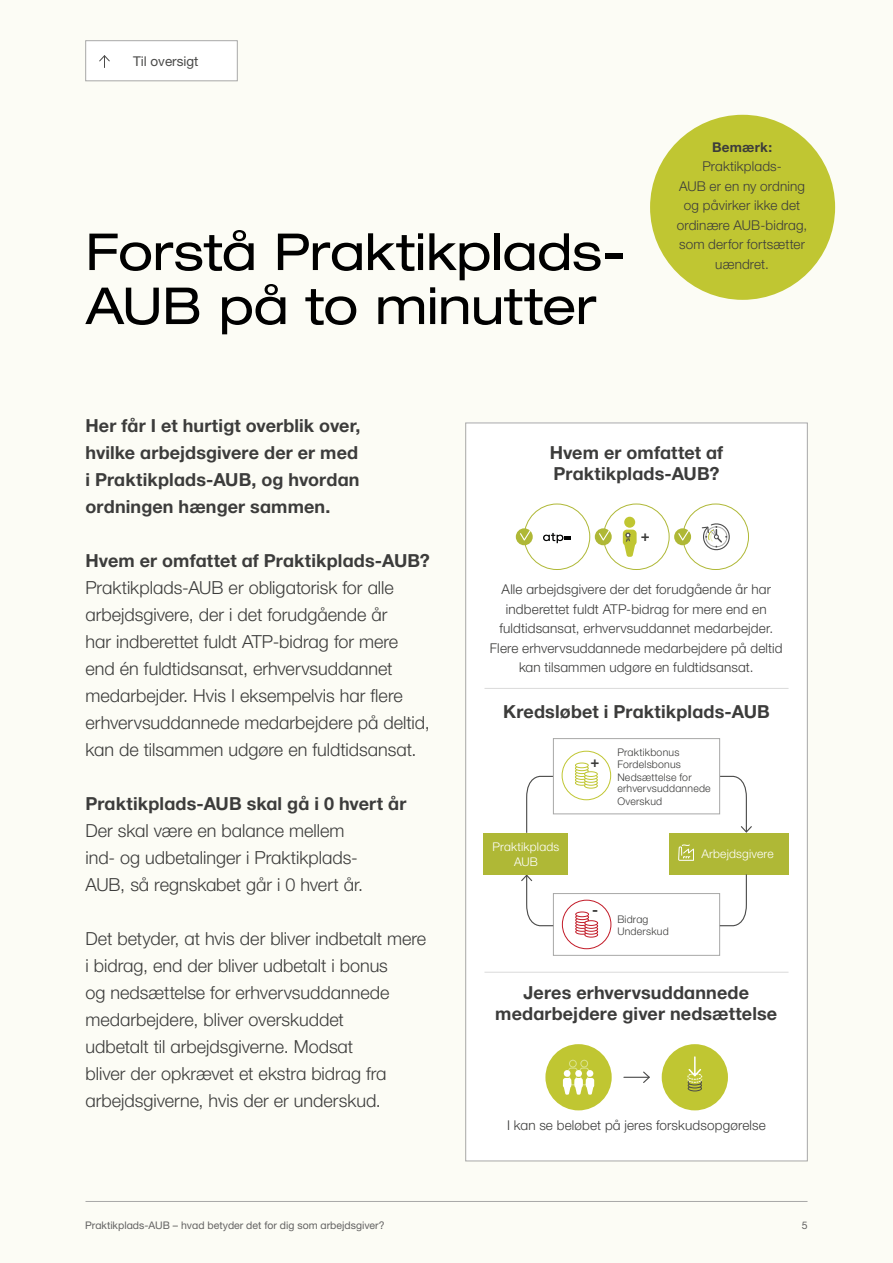
<style>
.page{position:relative;width:893px;height:1263px;background:#fcfcf5}
.page>*{position:absolute;margin:0;border:0;box-sizing:border-box;transform-origin:0 0}
.t1{font:51px/54px "Helvetica Neue ATP Head";letter-spacing:-.005em;color:#000}
.t2{font:300 18px/27px "Helvetica Neue ATP Body";color:#3c3c3b}
.t3{font:700 18px/27px "Helvetica Neue ATP Body";letter-spacing:.005em;color:#3c3c3b}
.t4{font:700 14.85px "Helvetica Neue ATP Body";color:#3c3c3b}
.t5{font:300 13.5px/19.5px "Helvetica Neue ATP Body";letter-spacing:.01em;color:#3c3c3b;text-align:center}
.t6{font:13.5px "Helvetica Neue ATP Body";color:#4a4a49}
.t7{font:700 13.5px "Helvetica Neue ATP Body";letter-spacing:.02em;color:#3c3c3b}
.t8{font:300 12px/15px "Helvetica Neue ATP Body";letter-spacing:.015em;color:#fff;text-align:center}
.t9{font:300 10.5px/12px "Helvetica Neue ATP Body";letter-spacing:.02em;color:#3c3c3b}
.t10{font:10.5px "Helvetica Neue ATP Body";color:#646363}
</style>
<div class="page">
<hr style="left:85px;top:1201px;width:722px;height:1px;background:#a8a8a7">
<div style="left:466px;top:423px;width:341px;height:738px;background:#fff"></div>
<div style="left:650px;top:115px;width:185px;height:185px;background:#c0c632;border-radius:50%"></div>
<svg style="left:624px;top:1071px;width:26px;height:12px"></svg>
<div style="left:545px;top:1044px;width:67px;height:66px;background:#c0c632;border-radius:50%"></div>
<div style="left:569px;top:1060px;width:8px;height:7px;border:1px solid #dbe390;border-radius:50%"></div>
<div style="left:580px;top:1060px;width:8px;height:7px;border:1px solid #dbe390;border-radius:50%"></div>
<svg style="left:563px;top:1067px;width:31px;height:28px"></svg>
<div style="left:662px;top:1044px;width:66px;height:66px;background:#c0c632;border-radius:50%"></div>
<div style="left:688px;top:1085px;width:14px;height:6px;border:1px solid #4a4a49;border-radius:50%"></div>
<div style="left:688px;top:1082px;width:14px;height:6px;border:1px solid #4a4a49;border-radius:50%"></div>
<div style="left:688px;top:1079px;width:14px;height:6px;border:1px solid #4a4a49;border-radius:50%"></div>
<svg style="left:687px;top:1057px;width:15px;height:26px"></svg>
<hr style="left:484px;top:688px;width:304px;height:1px;background:#dadada">
<hr style="left:484px;top:972px;width:304px;height:1px;background:#dadada">
<div style="left:524px;top:504px;width:66px;height:66px;border:1px solid #afb836;border-radius:50%"></div>
<svg style="left:543px;top:533px;width:28px;height:10px"></svg>
<div style="left:683px;top:504px;width:66px;height:66px;border:1px solid #afb836;border-radius:50%"></div>
<div style="left:674px;top:528px;width:17px;height:17px;background:#afb836;border-radius:50%"></div>
<svg style="left:677px;top:528px;width:14px;height:14px"></svg>
<div style="left:553px;top:893px;width:167px;height:62px;border:1px solid #a8a8a7"></div>
<div style="left:562px;top:900px;width:49px;height:49px;border:1px solid #c21a27;border-radius:50%"></div>
<div style="left:575px;top:929px;width:14px;height:6px;border:1px solid #c21a27;border-radius:50%"></div>
<div style="left:575px;top:926px;width:14px;height:6px;border:1px solid #c21a27;border-radius:50%"></div>
<div style="left:575px;top:923px;width:14px;height:6px;border:1px solid #c21a27;border-radius:50%"></div>
<hr style="left:576px;top:921px;width:12px;height:4px;background:#fff;border-radius:50%">
<div style="left:575px;top:920px;width:14px;height:6px;border:1px solid #c21a27;border-radius:50%"></div>
<div style="left:575px;top:917px;width:14px;height:6px;border:1px solid #c21a27;border-radius:50%"></div>
<div style="left:575px;top:914px;width:14px;height:6px;border:1px solid #c21a27;border-radius:50%"></div>
<div style="left:576px;top:912px;width:12px;height:5px;background:#fff;border-radius:50%"></div>
<div style="left:575px;top:911px;width:14px;height:6px;border:1px solid #c21a27;border-radius:50%"></div>
<div style="left:585px;top:932px;width:13px;height:5px;background:#faf0f1;border-radius:50%"></div>
<div style="left:584px;top:932px;width:14px;height:5px;border:1px solid #c21a27;border-radius:50%"></div>
<div style="left:584px;top:929px;width:14px;height:6px;border:1px solid #c21a27;border-radius:50%"></div>
<div style="left:584px;top:926px;width:14px;height:6px;border:1px solid #c21a27;border-radius:50%"></div>
<div style="left:584px;top:923px;width:14px;height:6px;border:1px solid #c21a27;border-radius:50%"></div>
<hr style="left:585px;top:921px;width:13px;height:4px;background:#fff;border-radius:50%">
<div style="left:584px;top:920px;width:14px;height:6px;border:1px solid #c21a27;border-radius:50%"></div>
<div style="left:669px;top:833px;width:120px;height:41px;background:#afb836"></div>
<svg style="left:678px;top:844px;width:16px;height:31px"></svg>
<svg style="left:526px;top:775px;width:28px;height:58px"></svg>
<svg style="left:719px;top:874px;width:28px;height:53px"></svg>
<svg style="left:719px;top:775px;width:33px;height:58px"></svg>
<svg style="left:520px;top:874px;width:34px;height:53px"></svg>
<div style="left:484px;top:833px;width:84px;height:41px;background:#afb836"></div>
<div style="left:553px;top:738px;width:167px;height:76px;border:1px solid #a8a8a7"></div>
<div style="left:562px;top:751px;width:49px;height:49px;border:1px solid #c0c632;border-radius:50%"></div>
<div style="left:575px;top:780px;width:14px;height:6px;border:1px solid #c0c632;border-radius:50%"></div>
<div style="left:575px;top:777px;width:14px;height:6px;border:1px solid #c0c632;border-radius:50%"></div>
<div style="left:575px;top:774px;width:14px;height:6px;border:1px solid #c0c632;border-radius:50%"></div>
<div style="left:575px;top:771px;width:14px;height:6px;border:1px solid #c0c632;border-radius:50%"></div>
<div style="left:575px;top:768px;width:14px;height:6px;border:1px solid #c0c632;border-radius:50%"></div>
<div style="left:575px;top:765px;width:14px;height:6px;border:1px solid #c0c632;border-radius:50%"></div>
<div style="left:575px;top:763px;width:13px;height:5px;background:#fff;border-radius:50%"></div>
<div style="left:575px;top:762px;width:14px;height:6px;border:1px solid #c0c632;border-radius:50%"></div>
<div style="left:584px;top:783px;width:13px;height:5px;background:#fafaef;border-radius:50%"></div>
<div style="left:584px;top:783px;width:14px;height:5px;border:1px solid #c0c632;border-radius:50%"></div>
<svg style="left:584px;top:780px;width:13px;height:5px"></svg>
<div style="left:584px;top:780px;width:14px;height:6px;border:1px solid #c0c632;border-radius:50%"></div>
<div style="left:584px;top:777px;width:14px;height:6px;border:1px solid #c0c632;border-radius:50%"></div>
<div style="left:584px;top:774px;width:14px;height:6px;border:1px solid #c0c632;border-radius:50%"></div>
<hr style="left:584px;top:772px;width:13px;height:4px;background:#fff;border-radius:50%">
<div style="left:584px;top:771px;width:14px;height:6px;border:1px solid #c0c632;border-radius:50%"></div>
<div style="left:516px;top:528px;width:17px;height:17px;background:#afb836;border-radius:50%"></div>
<svg style="left:519px;top:528px;width:14px;height:14px"></svg>
<svg style="left:701px;top:523px;width:29px;height:28px"></svg>
<div style="left:603px;top:504px;width:66px;height:66px;border:1px solid #afb836;border-radius:50%"></div>
<div style="left:624px;top:517px;width:11px;height:11px;background:#c0c632;border-radius:50%"></div>
<svg style="left:623px;top:530px;width:14px;height:27px"></svg>
<div style="left:595px;top:528px;width:17px;height:17px;background:#afb836;border-radius:50%"></div>
<svg style="left:598px;top:528px;width:14px;height:14px"></svg>
<div style="left:86px;top:41px;width:151px;height:40px;background:#fff"></div>
<div style="left:85px;top:40px;width:152px;height:41px;border:1px solid #a8a8a7"></div>
<svg style="left:99px;top:55px;width:11px;height:13px"></svg>
<p class="t6" style="left:133px;top:53px;width:67px">Til oversigt</p>
<h1 class="t1" style="left:85px;top:224px;width:542px">Forstå Praktikplads-<br>AUB på to minutter</h1>
<p class="t7" style="left:712px;top:139px;width:62px">Bemærk:</p>
<p class="t5" style="left:677px;top:157px;width:132px">Praktikplads-<br>AUB er en ny ordning og påvirker ikke det ordinære AUB-bidrag, som derfor fortsætter uændret.</p>
<p class="t3" style="left:85px;top:412px;width:277px">Her får I et hurtigt overblik over, hvilke arbejdsgivere der er med i Praktikplads-AUB, og hvordan ordningen hænger sammen.</p>
<p class="t3" style="left:85px;top:547px;width:346px">Hvem er omfattet af Praktikplads-AUB?</p>
<p class="t2" style="left:85px;top:574px;width:346px">Praktikplads-AUB er obligatorisk for alle arbejdsgivere, der i det forudgående år<br>har indberettet fuldt ATP-bidrag for mere end én fuldtidsansat, erhvervsuddannet medarbejder. Hvis I eksempelvis har flere erhvervsuddannede medarbejdere på deltid, kan de tilsammen udgøre en fuldtidsansat.</p>
<p class="t3" style="left:85px;top:790px;width:322px">Praktikplads-AUB skal gå i 0 hvert år</p>
<p class="t2" style="left:85px;top:817px;width:279px">Der skal være en balance mellem ind- og udbetalinger i Praktikplads-<br>AUB, så regnskabet går i 0 hvert år.</p>
<p class="t2" style="left:85px;top:925px;width:342px">Det betyder, at hvis der bliver indbetalt mere i bidrag, end der bliver udbetalt i bonus<br>og nedsættelse for erhvervsuddannede medarbejdere, bliver overskuddet<br>udbetalt til arbejdsgiverne. Modsat<br>bliver der opkrævet et ekstra bidrag fra arbejdsgiverne, hvis der er underskud.</p>
<p class="t3" style="left:550px;top:442px;width:175px;line-height:21px">Hvem er omfattet af<br>Praktikplads-AUB?</p>
<p class="t4" style="left:641px;top:527px;width:10px">+</p>
<p class="t5" style="left:490px;top:579px;width:294px">Alle arbejdsgivere der det forudgående år har indberettet fuldt ATP-bidrag for mere end en fuldtidsansat, erhvervsuddannet medarbejder.<br>Flere erhvervsuddannede medarbejdere på deltid kan tilsammen udgøre en fuldtidsansat.</p>
<p class="t3" style="left:503px;top:698px;width:268px">Kredsløbet i Praktikplads-AUB</p>
<p class="t8" style="left:493px;top:839px;width:68px">Praktikplads<br>AUB</p>
<p class="t4" style="left:590px;top:753px;width:10px">+</p>
<p class="t9" style="left:617px;top:746px;width:65px">Praktikbonus<br>Fordelsbonus</p>
<p class="t9" style="left:617px;top:772px;width:95px;line-height:10.5px">Nedsættelse for erhvervsuddannede</p>
<p class="t9" style="left:617px;top:795px;width:46px">Overskud</p>
<p class="t8" style="left:701px;top:846px;width:74px">Arbejdsgivere</p>
<p class="t4" style="left:592px;top:900px;width:8px">-</p>
<p class="t9" style="left:617px;top:913px;width:53px">Bidrag<br>Underskud</p>
<p class="t3" style="left:495px;top:982px;width:283px;line-height:21px;text-align:center">Jeres erhvervsuddannede medarbejdere giver nedsættelse</p>
<p class="t5" style="left:507px;top:1115px;width:260px">I kan se beløbet på jeres forskudsopgørelse</p>
<p class="t10" style="left:85px;top:1219px;width:301px">Praktikplads-AUB – hvad betyder det for dig som arbejdsgiver?</p>
<p class="t10" style="left:802px;top:1219px;width:7px">5</p>
</div>
